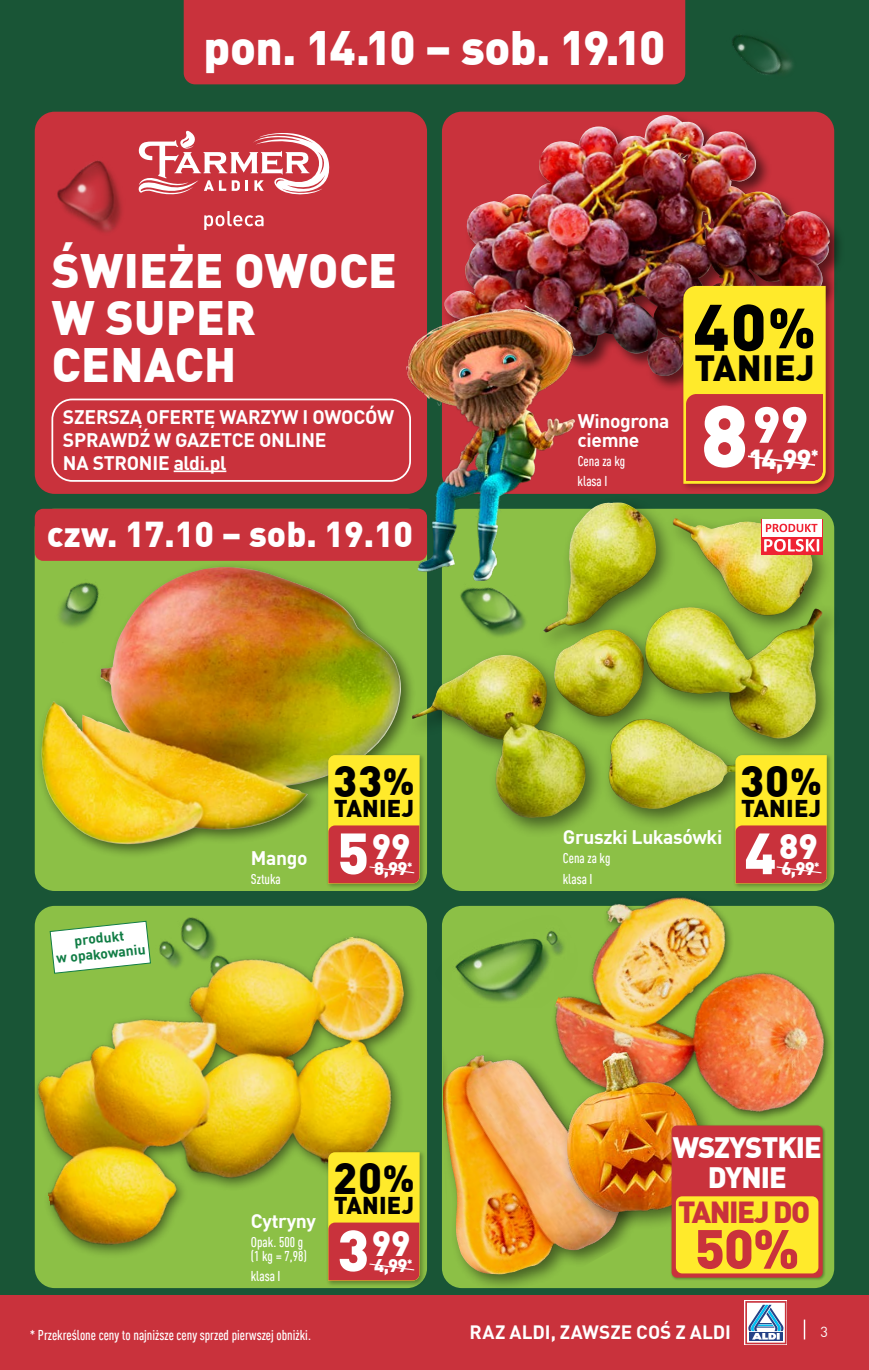
<style>
.page{position:relative;width:869px;height:1370px;background:#fff}
.page>*{position:absolute;margin:0;border:0;box-sizing:border-box;transform-origin:0 0}
.t1{font:900 64.75px "DIN Pro";color:#000}
.t2{font:900 54.25px "DIN Pro";color:#c9323c}
.t3{font:900 50.05px "DIN Pro";color:#fff}
.t4{font:900 47.25px/47.2px "DIN Pro";letter-spacing:.01em;color:#fff}
.t5{font:900 47.25px "DIN Pro";letter-spacing:-.035em;color:#fff}
.t6{font:900 43.05px "DIN Pro";color:#000}
.t7{font:900 35.7px "DIN Pro";letter-spacing:.01em;color:#000}
.t8{font:900 35.18px "DIN Pro";color:#fff}
.t9{font:900 34.65px "DIN Pro";color:#fff}
.t10{font:900 29.75px "DIN Pro";letter-spacing:-.05em;color:#c9323c}
.t11{font:900 28.88px/29.8px "DIN Pro";letter-spacing:-.035em;color:#fff;text-align:center}
.t12{font:900 26.95px "DIN Pro";color:#fff}
.t13{font:900 23.8px "DIN Pro";letter-spacing:.01em;color:#000}
.t14{font:700 19.25px/22.8px "DIN Pro";letter-spacing:-.015em;color:#fff}
.t15{font:700 18.9px "DIN Pro";letter-spacing:.005em;color:#fff}
.t16{font:900 18.03px "DIN Pro";color:#fff}
.t17{font:14.35px "DIN Pro";color:#fff}
.t18{font:500 condensed 14px/20.1px "DIN Pro";color:#fff}
.t19{font:700 14px/15.8px "DIN Pro";color:#117d45;text-align:center}
.s1{font-size:55.65px}
.s2{font-size:85.75px}
.s3{font-size:37.1px}
.s4{font-size:57.23px}
</style>
<div class="page">
<div style="left:0;top:0;width:868px;height:1305px;background:#195536"></div>
<div style="left:441px;top:112px;width:392px;height:382px;background:#c9323c;border-radius:20px"></div>
<div style="left:35px;top:905px;width:392px;height:382px;background:#8cc046;border-radius:20px"></div>
<div style="left:35px;top:508px;width:392px;height:382px;background:#8cc046;border-radius:20px"></div>
<div style="left:441px;top:905px;width:392px;height:382px;background:#8cc046;border-radius:20px"></div>
<div style="left:441px;top:508px;width:392px;height:382px;background:#8cc046;border-radius:20px"></div>
<div style="left:35px;top:112px;width:392px;height:382px;background:#c9323c;border-radius:20px"></div>
<img style="left:441px;top:914px;width:92px;height:94px">
<img style="left:732px;top:35px;width:61px;height:40px">
<img style="left:181px;top:917px;width:29px;height:12px">
<div style="left:442px;top:113px;width:403px;height:279px;background:#000;opacity:.55"></div>
<img style="left:442px;top:115px;width:389px;height:264px">
<div style="left:36px;top:561px;width:380px;height:298px;background:#000;opacity:.5"></div>
<img style="left:41px;top:567px;width:360px;height:277px">
<img style="left:34px;top:929px;width:380px;height:325px">
<img style="left:533px;top:866px;width:302px;height:289px">
<div style="left:405px;top:495px;width:436px;height:343px;background:#000;opacity:.5"></div>
<img style="left:543px;top:502px;width:269px;height:131px">
<img style="left:438px;top:580px;width:99px;height:65px">
<svg style="left:442px;top:1022px;width:197px;height:267px"></svg>
<img style="left:443px;top:1054px;width:178px;height:220px">
<div style="left:559px;top:1044px;width:161px;height:187px;background:#000;opacity:.5"></div>
<img style="left:567px;top:1044px;width:156px;height:167px">
<svg style="left:204px;top:211px;width:59px;height:19px"></svg>
<svg style="left:139px;top:130px;width:191px;height:65px"></svg>
<div style="left:679px;top:282px;width:155px;height:211px;background:#000;opacity:.3"></div>
<svg style="left:681px;top:284px;width:145px;height:201px"></svg>
<svg style="left:760px;top:518px;width:62px;height:36px"></svg>
<svg style="left:763px;top:539px;width:55px;height:12px"></svg>
<div style="left:761px;top:519px;width:60px;height:17px;background:#fff"></div>
<svg style="left:765px;top:523px;width:52px;height:9px"></svg>
<div style="left:670px;top:1124px;width:155px;height:156px;background:#000;opacity:.3"></div>
<div style="left:671px;top:1125px;width:151px;height:152px;background:#c9323c;border-radius:5px"></div>
<div style="left:675px;top:1196px;width:143px;height:77px;background:#ffea2b;border-radius:6px"></div>
<svg style="left:49px;top:920px;width:102px;height:54px"></svg>
<div style="left:325px;top:752px;width:100px;height:137px;background:#000;opacity:.3"></div>
<svg style="left:328px;top:755px;width:91px;height:128px;background:#e69833"></svg>
<div style="left:325px;top:1149px;width:100px;height:137px;background:#000;opacity:.3"></div>
<svg style="left:328px;top:1152px;width:91px;height:128px;background:#e69833"></svg>
<div style="left:732px;top:752px;width:100px;height:137px;background:#000;opacity:.3"></div>
<svg style="left:735px;top:755px;width:91px;height:128px;background:#e69833"></svg>
<img style="left:57px;top:160px;width:65px;height:73px">
<hr style="left:174px;top:470px;width:52px;height:2px;background:#fff">
<div style="left:51px;top:398px;width:360px;height:83px;border:2px solid #fff;border-radius:20px"></div>
<div style="left:184px;top:0;width:501px;height:84px;background:#c9323c"></div>
<div style="left:35px;top:508px;width:392px;height:52px;background:#c9323c;border-radius:8px"></div>
<img style="left:406px;top:306px;width:171px;height:274px">
<div style="left:0;top:1295px;width:868px;height:74px;background:#c9323c"></div>
<svg style="left:744px;top:1300px;width:43px;height:44px"></svg>
<svg style="left:745px;top:1300px;width:42px;height:43px;background:#adb3c9"></svg>
<svg style="left:803px;top:1319px;width:1px;height:20px"></svg>
<h3 class="t5" style="left:203px;top:10px;width:463px">pon. 14.10 – sob. 19.10</h3>
<h3 class="t4" style="left:52px;top:244px;width:346px">ŚWIEŻE OWOCE<br>W SUPER<br>CENACH</h3>
<h3 class="t14" style="left:63px;top:404px;width:333px">SZERSZĄ OFERTĘ WARZYW I OWOCÓW<br>SPRAWDŹ W GAZETCE ONLINE<br>NA STRONIE aldi.pl</h3>
<h3 class="t8" style="left:47px;top:506px;width:367px">czw. 17.10 – sob. 19.10</h3>
<h3 class="t14" style="left:577px;top:410px;width:93px;line-height:19.2px">Winogrona ciemne</h3>
<p class="t18" style="left:577px;top:450px;width:49px">Cena za kg klasa I</p>
<h1 class="t1" style="left:693px;top:275px;width:124px">40<span class="s1">%</span></h1>
<h3 class="t7" style="left:694px;top:340px;width:122px">TANIEJ</h3>
<h3 class="t3" style="left:700px;top:384px;width:109px"><span class="s2">8</span>99</h3>
<h3 class="t12" style="left:748px;top:437px;width:72px">14,99<sup>*</sup></h3>
<h3 class="t6" style="left:333px;top:746px;width:83px">33<span class="s3">%</span></h3>
<h3 class="t13" style="left:334px;top:789px;width:82px">TANIEJ</h3>
<h3 class="t6" style="left:740px;top:746px;width:83px">30<span class="s3">%</span></h3>
<h3 class="t13" style="left:740px;top:789px;width:82px">TANIEJ</h3>
<p class="t19" style="left:54px;top:933px;width:91px;rotate:-6deg">produkt<br>w opakowaniu</p>
<h3 class="t14" style="left:251px;top:845px;width:58px">Mango</h3>
<p class="t18" style="left:251px;top:867px;width:32px">Sztuka</p>
<h3 class="t9" style="left:337px;top:818px;width:75px"><span class="s4">5</span>99</h3>
<p class="t16" style="left:374px;top:854px;width:40px">8,99<sup>*</sup></p>
<h3 class="t14" style="left:251px;top:1207px;width:67px">Cytryny</h3>
<p class="t18" style="left:251px;top:1233px;width:58px;line-height:14px">Opak. 500 g (1 kg = 7,98)</p>
<p class="t18" style="left:251px;top:1264px;width:31px">klasa I</p>
<h3 class="t6" style="left:333px;top:1143px;width:83px">20<span class="s3">%</span></h3>
<h3 class="t13" style="left:334px;top:1186px;width:82px">TANIEJ</h3>
<h3 class="t9" style="left:337px;top:1215px;width:75px"><span class="s4">3</span>99</h3>
<p class="t16" style="left:374px;top:1250px;width:40px">4,99<sup>*</sup></p>
<h3 class="t14" style="left:562px;top:824px;width:161px">Gruszki Lukasówki</h3>
<p class="t18" style="left:562px;top:847px;width:49px">Cena za kg klasa I</p>
<h3 class="t9" style="left:744px;top:818px;width:75px"><span class="s4">4</span>89</h3>
<p class="t16" style="left:781px;top:854px;width:40px">6,99<sup>*</sup></p>
<h3 class="t11" style="left:672px;top:1130px;width:151px">WSZYSTKIE<br>DYNIE</h3>
<h3 class="t10" style="left:677px;top:1187px;width:133px">TANIEJ DO</h3>
<h2 class="t2" style="left:694px;top:1205px;width:106px">50%</h2>
<p class="t18" style="left:30px;top:1323px;width:282px">* Przekreślone ceny to najniższe ceny sprzed pierwszej obniżki.</p>
<h3 class="t15" style="left:470px;top:1317px;width:263px">RAZ ALDI, ZAWSZE COŚ Z ALDI</h3>
<p class="t17" style="left:821px;top:1320px;width:9px">3</p>
</div>
